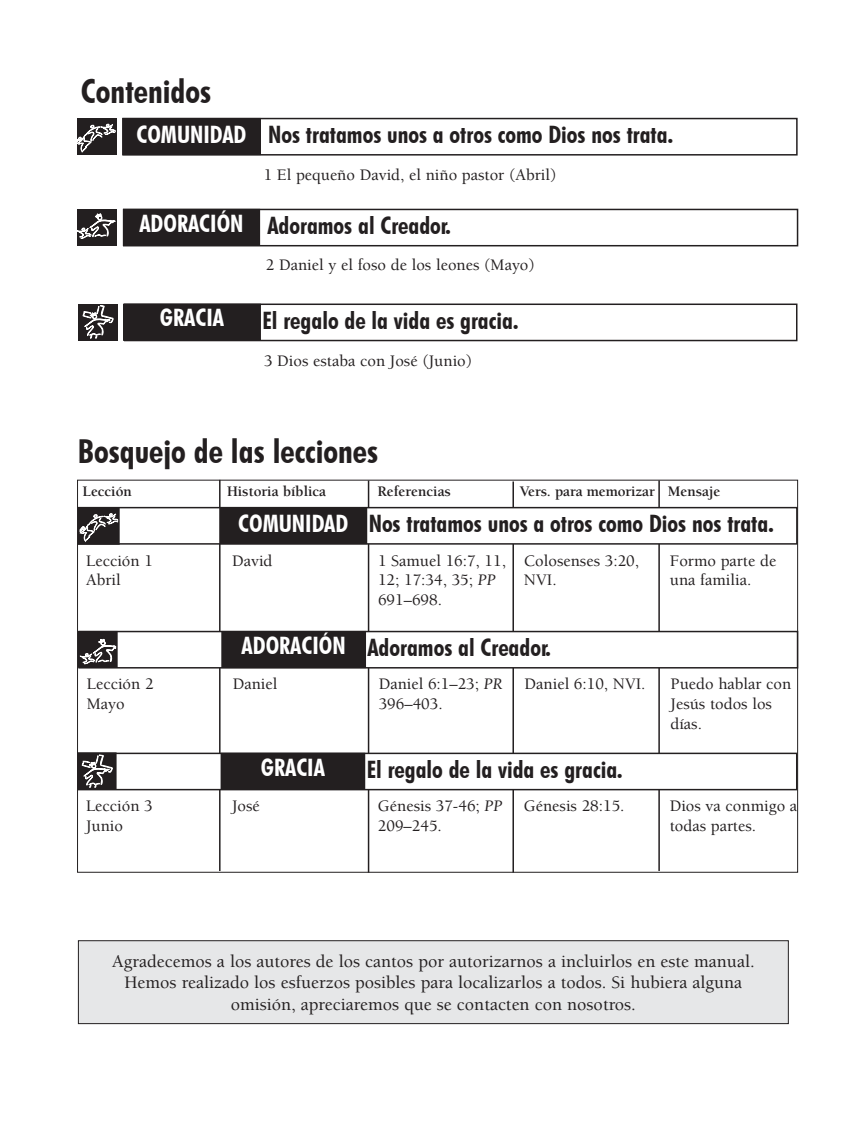
<style>
.page{position:relative;width:866px;height:1121px;background:#fff}
.page>*{position:absolute;margin:0;border:0;box-sizing:border-box;transform-origin:0 0}
.t1{font:700 condensed 33px "Futura BT";color:#231f20}
.t2{font:700 condensed 24px "Futura BT";color:#231f20}
.t3{font:700 condensed 24px "Futura BT";color:#fff}
.t4{font:500 18px/21.6px "Berkeley Std";color:#231f20;text-align:center}
.t5{font:500 16.5px/19.8px "Berkeley";color:#231f20}
.t6{font:700 15px "Berkeley";color:#231f20}
.s1{color:#fff}
.s2{font-weight:400;font-style:italic}
</style>
<div class="page">
<div style="left:122px;top:118px;width:675px;height:38px;border:2px solid #231f20"></div>
<div style="left:123px;top:119px;width:137px;height:35px;background:#231f20"></div>
<div style="left:122px;top:118px;width:139px;height:37px;border:2px solid #231f20"></div>
<div style="left:123px;top:209px;width:675px;height:37px;border:2px solid #231f20"></div>
<div style="left:124px;top:210px;width:135px;height:35px;background:#231f20"></div>
<div style="left:123px;top:209px;width:137px;height:37px;border:2px solid #231f20"></div>
<div style="left:124px;top:303px;width:673px;height:38px;border:2px solid #231f20"></div>
<div style="left:124px;top:304px;width:136px;height:36px;background:#231f20"></div>
<div style="left:123px;top:304px;width:138px;height:37px;border:2px solid #231f20"></div>
<svg style="left:77px;top:118px;width:40px;height:37px"></svg>
<svg style="left:77px;top:209px;width:40px;height:37px"></svg>
<svg style="left:78px;top:304px;width:39px;height:37px"></svg>
<hr style="left:219px;top:480px;width:1px;height:391px;background:#231f20">
<hr style="left:368px;top:480px;width:1px;height:392px;background:#231f20">
<hr style="left:658px;top:480px;width:2px;height:391px;background:#231f20">
<hr style="left:512px;top:481px;width:2px;height:391px;background:#231f20">
<div style="left:78px;top:508px;width:719px;height:36px;background:#fff"></div>
<div style="left:78px;top:507px;width:719px;height:38px;border:2px solid #231f20"></div>
<div style="left:220px;top:508px;width:146px;height:35px;background:#231f20"></div>
<div style="left:219px;top:507px;width:148px;height:37px;border:2px solid #231f20"></div>
<div style="left:79px;top:631px;width:718px;height:37px;background:#fff"></div>
<div style="left:78px;top:631px;width:720px;height:37px;border:2px solid #231f20"></div>
<div style="left:222px;top:632px;width:143px;height:35px;background:#231f20"></div>
<div style="left:221px;top:631px;width:145px;height:37px;border:2px solid #231f20"></div>
<div style="left:78px;top:753px;width:718px;height:36px;background:#fff"></div>
<div style="left:78px;top:752px;width:719px;height:38px;border:2px solid #231f20"></div>
<div style="left:221px;top:753px;width:143px;height:36px;background:#231f20"></div>
<div style="left:220px;top:753px;width:145px;height:37px;border:2px solid #231f20"></div>
<svg style="left:79px;top:506px;width:40px;height:36px"></svg>
<div style="left:78px;top:508px;width:42px;height:37px;border:2px solid #231f20"></div>
<svg style="left:81px;top:634px;width:34px;height:31px"></svg>
<div style="left:78px;top:631px;width:40px;height:37px;border:2px solid #231f20"></div>
<svg style="left:78px;top:755px;width:38px;height:35px"></svg>
<div style="left:77px;top:752px;width:40px;height:37px;border:2px solid #231f20"></div>
<div style="left:78px;top:941px;width:710px;height:82px;background:#e6e7e8"></div>
<div style="left:78px;top:940px;width:710px;height:84px;border:1px solid #231f20"></div>
<h1 class="t1" style="left:81px;top:72px;width:132px">Contenidos</h1>
<h2 class="t2" style="left:136px;top:120px;width:538px"><span class="s1">COMUNIDAD</span> Nos tratamos unos a otros como Dios nos trata.</h2>
<p class="t5" style="left:264px;top:167px;width:294px">1 El pequeño David, el niño pastor (Abril)</p>
<h2 class="t2" style="left:139px;top:211px;width:313px"><span class="s1">ADORACIÓN</span> Adoramos al Creador.</h2>
<p class="t5" style="left:266px;top:256px;width:270px">2 Daniel y el foso de los leones (Mayo)</p>
<h2 class="t3" style="left:160px;top:303px;width:66px">GRACIA</h2>
<h2 class="t2" style="left:262px;top:306px;width:257px">El regalo de la vida es gracia.</h2>
<p class="t5" style="left:264px;top:352px;width:210px">3 Dios estaba con José (Junio)</p>
<h1 class="t1" style="left:78px;top:431px;width:302px">Bosquejo de las lecciones</h1>
<p class="t6" style="left:82px;top:486px;width:51px">Lección</p>
<p class="t6" style="left:227px;top:486px;width:101px">Historia bíblica</p>
<p class="t6" style="left:377px;top:486px;width:75px">Referencias</p>
<p class="t6" style="left:520px;top:486px;width:202px">Vers. para memorizar Mensaje</p>
<h2 class="t2" style="left:238px;top:509px;width:537px"><span class="s1">COMUNIDAD</span> Nos tratamos unos a otros como Dios nos trata.</h2>
<p class="t5" style="left:86px;top:552px;width:68px">Lección 1<br>Abril</p>
<p class="t5" style="left:232px;top:552px;width:42px">David</p>
<p class="t5" style="left:378px;top:552px;width:129px">1 Samuel 16:7, 11,<br>12; 17:34, 35; <span class="s2">PP<br></span>691–698.</p>
<p class="t5" style="left:524px;top:552px;width:117px">Colosenses 3:20,<br>NVI.</p>
<p class="t5" style="left:670px;top:552px;width:108px">Formo parte de una familia.</p>
<h2 class="t2" style="left:242px;top:633px;width:311px"><span class="s1">ADORACIÓN</span> Adoramos al Creador.</h2>
<p class="t5" style="left:87px;top:676px;width:68px">Lección 2<br>Mayo</p>
<p class="t5" style="left:233px;top:676px;width:46px">Daniel</p>
<p class="t5" style="left:379px;top:676px;width:125px">Daniel 6:1–23; <span class="s2">PR<br></span>396–403.</p>
<p class="t5" style="left:524px;top:676px;width:122px">Daniel 6:10, NVI<span class="s2">.</span></p>
<p class="t5" style="left:670px;top:676px;width:122px">Puedo hablar con<br>Jesús todos los días.</p>
<h2 class="t3" style="left:261px;top:752px;width:66px">GRACIA</h2>
<h2 class="t2" style="left:367px;top:755px;width:257px">El regalo de la vida es gracia.</h2>
<p class="t5" style="left:86px;top:798px;width:68px">Lección 3<br>Junio</p>
<p class="t5" style="left:232px;top:798px;width:29px">José</p>
<p class="t5" style="left:378px;top:798px;width:126px">Génesis 37-46; <span class="s2">PP<br></span>209–245.</p>
<p class="t5" style="left:524px;top:798px;width:102px">Génesis 28:15.</p>
<p class="t5" style="left:669px;top:798px;width:129px">Dios va conmigo a todas partes.</p>
<p class="t4" style="left:112px;top:951px;width:644px">Agradecemos a los autores de los cantos por autorizarnos a incluirlos en este manual.<br>Hemos realizado los esfuerzos posibles para localizarlos a todos. Si hubiera alguna omisión, apreciaremos que se contacten con nosotros.</p>
</div>
